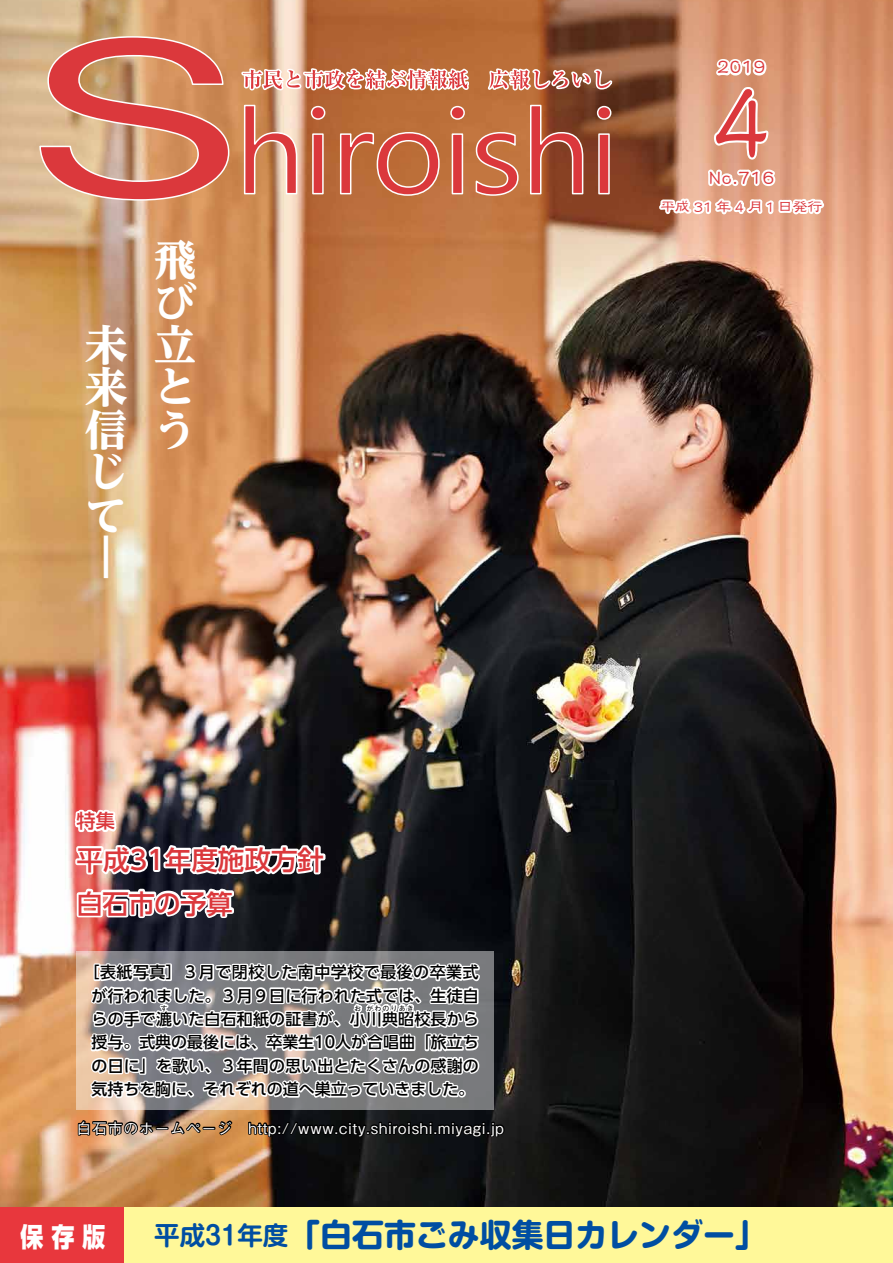
<style>
.page{position:relative;width:893px;height:1263px;background:#fff}
.page>*{position:absolute;margin:0;border:0;box-sizing:border-box;transform-origin:0 0}
.t1{font:106.35px "Likurei Std";color:#db383c;scale:.9 1}
.t2{font:800 42.45px/42.5px "UD Reimin Pro";color:#fff}
.t3{font:700 31.95px "Shin M Go Pro";color:#004ea2}
.t4{font:500 26.55px "UD Shin Go Pro";color:#db383c}
.t5{font:800 26.55px "Shin Go Pro";color:#fff;scale:.87 1}
.t6{font:700 25.5px "Shin M Go Pro De";color:#004ea2}
.t7{font:19.2px "Likurei Std";color:#db383c}
.t8{font:500 19.2px "UD Shin Go Pro";color:#db383c}
.t9{font:500 15.9px/23.4px "UD Shin Go Pro";letter-spacing:.015em;color:#000;text-align:center}
.t10{font:500 14.85px "Gothic BBB Pro";letter-spacing:.05em;color:#fff}
.t11{font:14.85px "Likurei Std";color:#db383c}
.t12{font:700 6.9px "Futo Go B101 Pro";letter-spacing:.155em;color:#000}
</style>
<div class="page">
<img style="left:0;top:0;width:893px;height:1208px">
<div style="left:0;top:1208px;width:893px;height:55px;background:#fff899"></div>
<div style="left:0;top:1208px;width:123px;height:55px;background:#e8373d"></div>
<svg style="left:657px;top:57px;width:170px;height:285px;background:#b88b74"></svg>
<svg style="left:243px;top:147px;width:369px;height:50px;background:#c76e52"></svg>
<svg style="left:38px;top:35px;width:192px;height:166px;background:#d77f67"></svg>
<svg style="left:229px;top:0;width:386px;height:147px;background:#b66f46"></svg>
<svg style="left:243px;top:70px;width:368px;height:19px"></svg>
<svg style="left:72px;top:807px;width:48px;height:27px"></svg>
<svg style="left:75px;top:886px;width:161px;height:35px"></svg>
<svg style="left:73px;top:842px;width:255px;height:37px"></svg>
<svg style="left:77px;top:951px;width:417px;height:159px;background:#a59990"></svg>
<svg style="left:87px;top:953px;width:398px;height:149px"></svg>
<svg style="left:77px;top:1118px;width:157px;height:29px;background:#a17956"></svg>
<svg style="left:247px;top:1118px;width:259px;height:29px;background:#181512"></svg>
<p class="t7" style="left:717px;top:53px;width:50px">2019</p>
<h1 class="t1" style="left:711px;top:46px;width:68px">4</h1>
<h2 class="t2" style="left:85px;top:323px;width:44px;text-align:justify">未来信じて</h2>
<h2 class="t2" style="left:85px;top:536px;width:25px">—</h2>
<h2 class="t2" style="left:154px;top:238px;width:44px">飛び立とう</h2>
<p class="t8" style="left:77px;top:805px;width:40px">特集</p>
<h3 class="t4" style="left:77px;top:838px;width:249px">平成31年度施政方針</h3>
<h3 class="t4" style="left:77px;top:882px;width:158px">白石市の予算</h3>
<p class="t9" style="left:84px;top:960px;width:397px">［表紙写真］３月で閉校した南中学校で最後の卒業式が行われました。３月９日に行われた式では、生徒自らの手で漉いた白石和紙の証書が、小川典昭校長から</p>
<p class="t12" style="left:161px;top:1002px;width:8px">す</p>
<p class="t12" style="left:354px;top:1002px;width:8px">お</p>
<p class="t12" style="left:366px;top:1002px;width:49px">がわのりあき</p>
<p class="t9" style="left:92px;top:1030px;width:389px;text-align:justify">授与。式典の最後には、卒業生10人が合唱曲「旅立ちの日に」を歌い、３年間の思い出とたくさんの感謝の気持ちを胸に、それぞれの道へ巣立っていきました。</p>
<p class="t10" style="left:77px;top:1116px;width:429px">白石市のホームページ　http://www.city.shiroishi.miyagi.jp</p>
<p class="t7" style="left:708px;top:164px;width:67px">No.716</p>
<p class="t11" style="left:660px;top:197px;width:164px">平成 31 年 4 月１日発行</p>
<h3 class="t5" style="left:21px;top:1216px;width:99px">保存版</h3>
<h3 class="t6" style="left:154px;top:1214px;width:136px">平成31年度</h3>
<h3 class="t3" style="left:288px;top:1209px;width:480px">「白石市ごみ収集日カレンダー」</h3>
</div>
